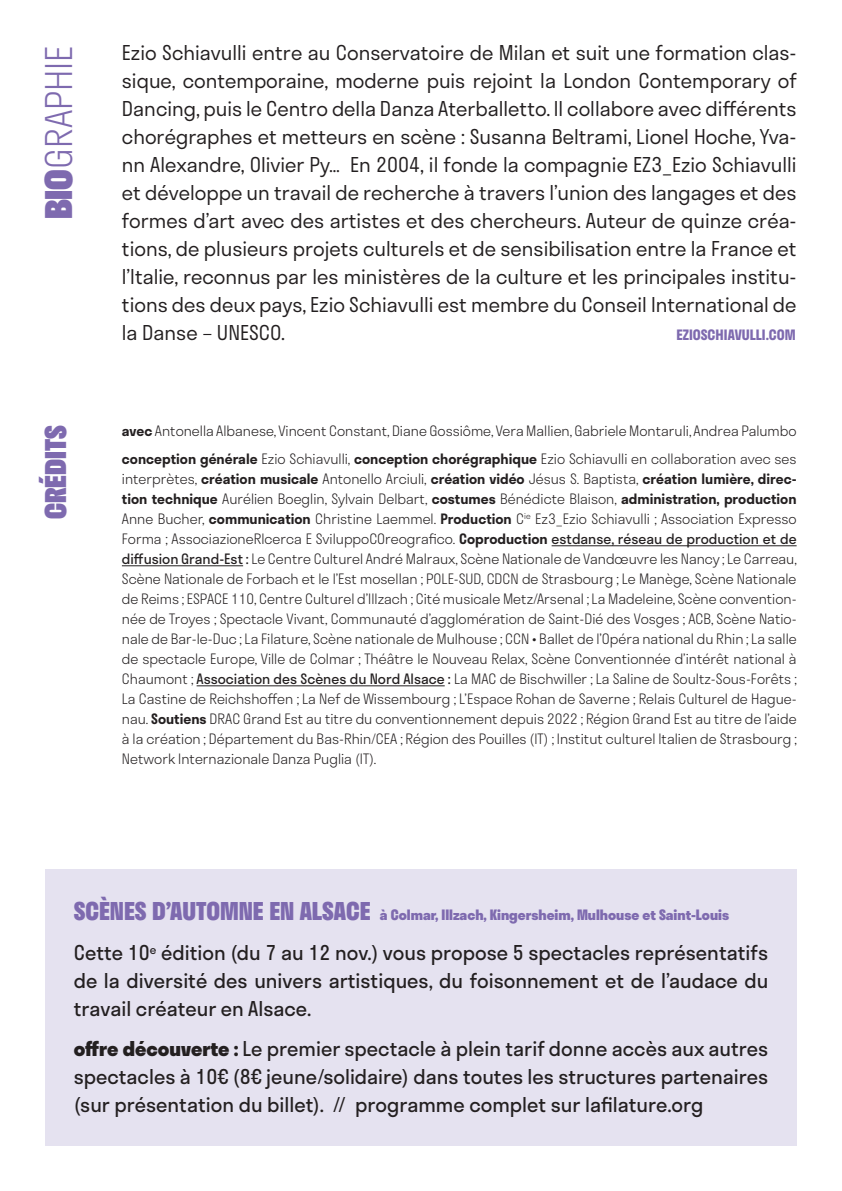
<style>
.page{position:relative;width:842px;height:1191px;background:#fff}
.page>*{position:absolute;margin:0;border:0;box-sizing:border-box;transform-origin:0 0}
.t1{font:300 36px "Stratos";color:#7e6aaf}
.t2{font:900 28px "Stratos";color:#7e6aaf}
.t3{font:300 20px/28px "Stratos";color:#231f20;text-align:justify}
.DOS_____dates__inf{font:20px/28px "Stratos";color:#231f20;text-align:justify}
.t4{font:300 14px/20px "Stratos";color:#231f20;text-align:justify}
.DOS_____dates__inf-2{font:800 14px "Stratos";color:#7e6aaf}
.t5{font:700 14px "Stratos";color:#7e6aaf}
.s1{font-weight:900}
.s2{font-weight:600}
.s3{font-weight:400}
.s4{font-size:24px}
.s5{font-weight:800}
</style>
<div class="page">
<hr style="left:552px;top:545px;width:245px;height:1px;background:#231f20">
<hr style="left:122px;top:565px;width:121px;height:1px;background:#231f20">
<hr style="left:197px;top:685px;width:248px;height:1px;background:#231f20">
<div style="left:45px;top:869px;width:752px;height:276px;background:#e5e2f0"></div>
<p class="t1" style="left:30px;top:219px;width:175px;rotate:-90deg"><span class="s1">BIO</span>GRAPHIE</p>
<p class="t2" style="left:33px;top:519px;width:95px;rotate:-90deg">CRÉDITS</p>
<p class="t3" style="left:122px;top:38px;width:677px">Ezio Schiavulli entre au Conservatoire de Milan et suit une formation clas&shy;sique, contemporaine, moderne puis rejoint la London Contemporary of Dancing, puis le Centro della Danza Aterballetto. Il collabore avec différents chorégraphes et metteurs en scène : Susanna Beltrami, Lionel Hoche, Yva&shy;nn Alexandre, Olivier Py… En 2004, il fonde la compagnie EZ3_Ezio Schiavulli et développe un travail de recherche à travers l’union des langages et des formes d’art avec des artistes et des chercheurs. Auteur de quinze créa&shy;tions, de plusieurs projets culturels et de sensibilisation entre la France et l’Italie, reconnus par les ministères de la culture et les principales institu&shy;tions des deux pays, Ezio Schiavulli est membre du Conseil International de la Danse – UNESCO.</p>
<p class="t5" style="left:676px;top:324px;width:121px">EZIOSCHIAVULLI.COM</p>
<p class="t4" style="left:122px;top:420px;width:676px"><span class="s2">avec</span> Antonella Albanese, Vincent Constant, Diane Gossiôme, Vera Mallien, Gabriele Montaruli, Andrea Palumbo</p>
<p class="t4" style="left:122px;top:448px;width:676px"><span class="s2">conception générale</span> Ezio Schiavulli, <span class="s2">conception chorégraphique</span> Ezio Schiavulli en collaboration avec ses interprètes, <span class="s2">création musicale</span> Antonello Arciuli, <span class="s2">création vidéo</span> Jésus S. Baptista, <span class="s2">création lumière, direc&shy;tion technique</span> Aurélien Boeglin, Sylvain Delbart, <span class="s2">costumes</span> Bénédicte Blaison, <span class="s2">administration, production </span>Anne Bucher, <span class="s2">communication</span> Christine Laemmel. <span class="s2">Production</span> C<sup>ie</sup> Ez3_Ezio Schiavulli ; Association Expresso Forma ; AssociazioneRIcerca E SviluppoCOreografico. <span class="s2">Coproduction</span> <span class="s3">estdanse, réseau de production et de diffusion Grand-Est :</span> Le Centre Culturel André Malraux, Scène Nationale de Vandœuvre les Nancy ; Le Carreau, Scène Nationale de Forbach et le l’Est mosellan ; POLE-SUD, CDCN de Strasbourg ; Le Manège, Scène Nationale de Reims ; ESPACE 110, Centre Culturel d’Illzach ; Cité musicale Metz/Arsenal ; La Madeleine, Scène convention&shy;née de Troyes ; Spectacle Vivant, Communauté d’agglomération de Saint-Dié des Vosges ; ACB, Scène Natio&shy;nale de Bar-le-Duc ; La Filature, Scène nationale de Mulhouse ; CCN • Ballet de l’Opéra national du Rhin ; La salle de spectacle Europe, Ville de Colmar ; Théâtre le Nouveau Relax, Scène Conventionnée d’intérêt national à Chaumont ; <span class="s3">Association des Scènes du Nord Alsace :</span> La MAC de Bischwiller ; La Saline de Soultz-Sous-Forêts ; La Castine de Reichshoffen ; La Nef de Wissembourg ; L’Espace Rohan de Saverne ; Relais Culturel de Hague&shy;nau. <span class="s2">Soutiens</span> DRAC Grand Est au titre du conventionnement depuis 2022 ; Région Grand Est au titre de l’aide à la création ; Département du Bas-Rhin/CEA ; Région des Pouilles (IT) ; Institut culturel Italien de Strasbourg ; Network Internazionale Danza Puglia (IT).</p>
<p class="DOS_____dates__inf-2" style="left:74px;top:904px;width:657px"><span class="s4">SCÈNES D’AUTOMNE EN ALSACE</span> à Colmar, Illzach, Kingersheim, Mulhouse et Saint-Louis</p>
<p class="DOS_____dates__inf" style="left:74px;top:938px;width:696px">Cette 10<sup>e</sup> édition (du 7 au 12 nov.) vous propose 5 spectacles représentatifs de la diversité des univers artistiques, du foisonnement et de l’audace du travail créateur en Alsace.</p>
<p class="DOS_____dates__inf" style="left:74px;top:1034px;width:696px"><span class="s5">offre découverte :</span> Le premier spectacle à plein tarif donne accès aux autres spectacles à 10€ (8€ jeune/solidaire) dans toutes les structures partenaires (sur présentation du billet). // programme complet sur lafilature.org</p>
</div>
